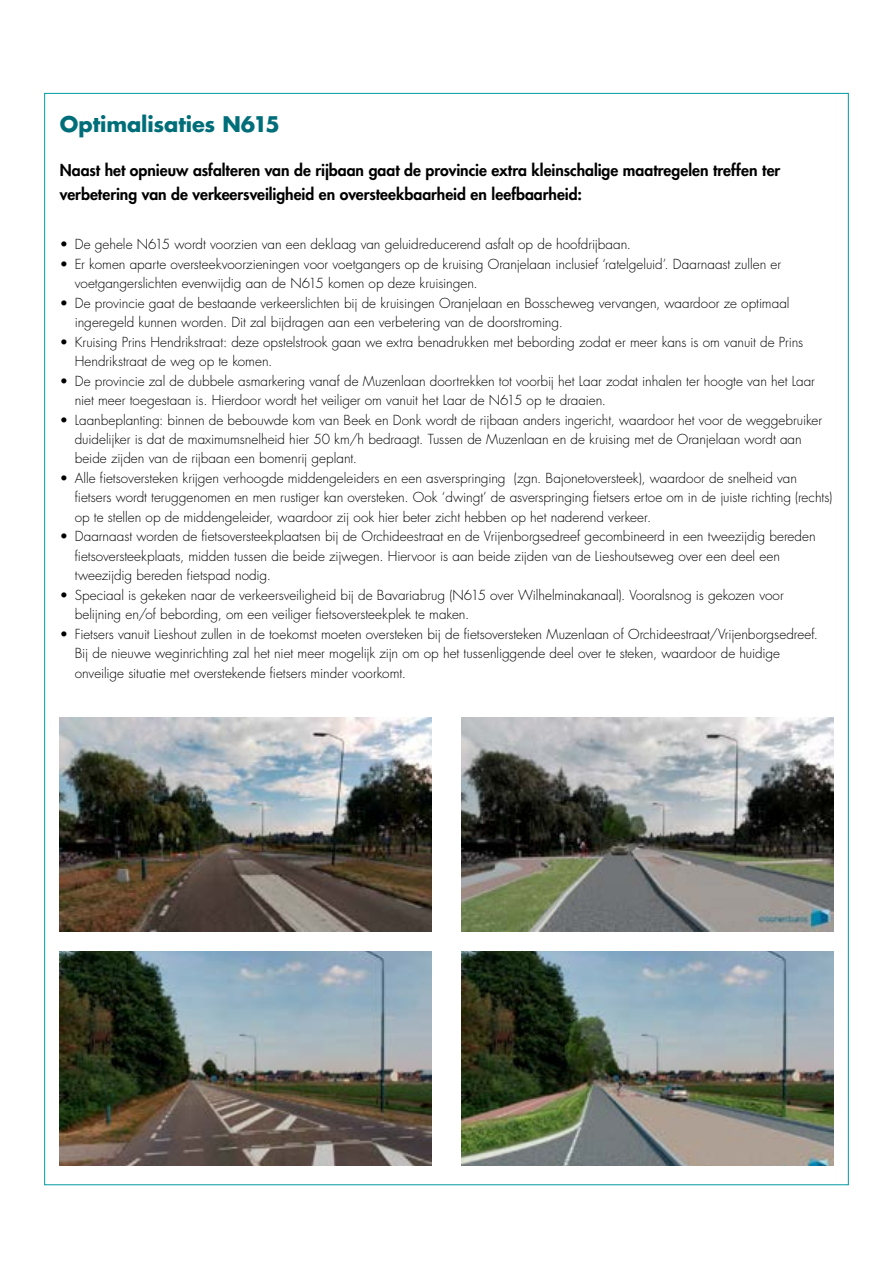
<style>
.page{position:relative;width:893px;height:1263px;background:#fff}
.page>*{position:absolute;margin:0;border:0;box-sizing:border-box;transform-origin:0 0}
.t1{font:700 21px "Futura Std";letter-spacing:-.01em;color:#006e79}
.t2{font:800 15.75px/24px "Futura Std";color:#000}
.t3{font:300 13.5px/19.5px "Futura Std";color:#000}
</style>
<div class="page">
<img style="left:60px;top:717px;width:371px;height:215px">
<img style="left:461px;top:717px;width:372px;height:215px">
<img style="left:60px;top:951px;width:371px;height:215px">
<img style="left:461px;top:951px;width:372px;height:215px">
<h1 class="t1" style="left:60px;top:110px;width:221px">Optimalisaties N615</h1>
<p class="t2" style="left:60px;top:158px;width:722px">Naast het opnieuw asfalteren van de rijbaan gaat de provincie extra kleinschalige maatregelen treffen ter verbetering van de verkeersveiligheid en oversteekbaarheid en leefbaarheid:</p>
<p class="t3" style="left:60px;top:235px;width:573px">• De gehele N615 wordt voorzien van een deklaag van geluidreducerend asfalt op de hoofdrijbaan.</p>
<p class="t3" style="left:75px;top:254px;width:708px;text-indent:-15px">• Er komen aparte oversteekvoorzieningen voor voetgangers op de kruising Oranjelaan inclusief ‘ratelgeluid’. Daarnaast zullen er voetgangerslichten evenwijdig aan de N615 komen op deze kruisingen.</p>
<p class="t3" style="left:75px;top:293px;width:716px;text-indent:-15px">• De provincie gaat de bestaande verkeerslichten bij de kruisingen Oranjelaan en Bosscheweg vervangen, waardoor ze optimaal ingeregeld kunnen worden. Dit zal bijdragen aan een verbetering van de doorstroming.</p>
<p class="t3" style="left:75px;top:332px;width:730px;text-indent:-15px">• Kruising Prins Hendrikstraat: deze opstelstrook gaan we extra benadrukken met bebording zodat er meer kans is om vanuit de Prins<br>Hendrikstraat de weg op te komen.</p>
<p class="t3" style="left:75px;top:371px;width:742px;text-indent:-15px">• De provincie zal de dubbele asmarkering vanaf de Muzenlaan doortrekken tot voorbij het Laar zodat inhalen ter hoogte van het Laar niet meer toegestaan is. Hierdoor wordt het veiliger om vanuit het Laar de N615 op te draaien.</p>
<p class="t3" style="left:75px;top:410px;width:749px;text-indent:-15px">• Laanbeplanting: binnen de bebouwde kom van Beek en Donk wordt de rijbaan anders ingericht, waardoor het voor de weggebruiker duidelijker is dat de maximumsnelheid hier 50 km/h bedraagt. Tussen de Muzenlaan en de kruising met de Oranjelaan wordt aan beide zijden van de rijbaan een bomenrij geplant.</p>
<p class="t3" style="left:75px;top:469px;width:759px;text-indent:-15px">• Alle fietsoversteken krijgen verhoogde middengeleiders en een asverspringing (zgn. Bajonetoversteek), waardoor de snelheid van fietsers wordt teruggenomen en men rustiger kan oversteken. Ook ‘dwingt’ de asverspringing fietsers ertoe om in de juiste richting (rechts) op te stellen op de middengeleider, waardoor zij ook hier beter zicht hebben op het naderend verkeer.</p>
<p class="t3" style="left:75px;top:527px;width:742px;text-indent:-15px">• Daarnaast worden de fietsoversteekplaatsen bij de Orchideestraat en de Vrijenborgsedreef gecombineerd in een tweezijdig bereden fietsoversteekplaats, midden tussen die beide zijwegen. Hiervoor is aan beide zijden van de Lieshoutseweg over een deel een tweezijdig bereden fietspad nodig.</p>
<p class="t3" style="left:75px;top:586px;width:710px;text-indent:-15px">• Speciaal is gekeken naar de verkeersveiligheid bij de Bavariabrug (N615 over Wilhelminakanaal). Vooralsnog is gekozen voor belijning en/of bebording, om een veiliger fietsoversteekplek te maken.</p>
<p class="t3" style="left:75px;top:625px;width:745px;text-indent:-15px">• Fietsers vanuit Lieshout zullen in de toekomst moeten oversteken bij de fietsoversteken Muzenlaan of Orchideestraat/Vrijenborgsedreef.<br>Bij de nieuwe weginrichting zal het niet meer mogelijk zijn om op het tussenliggende deel over te steken, waardoor de huidige onveilige situatie met overstekende fietsers minder voorkomt.</p>
</div>
